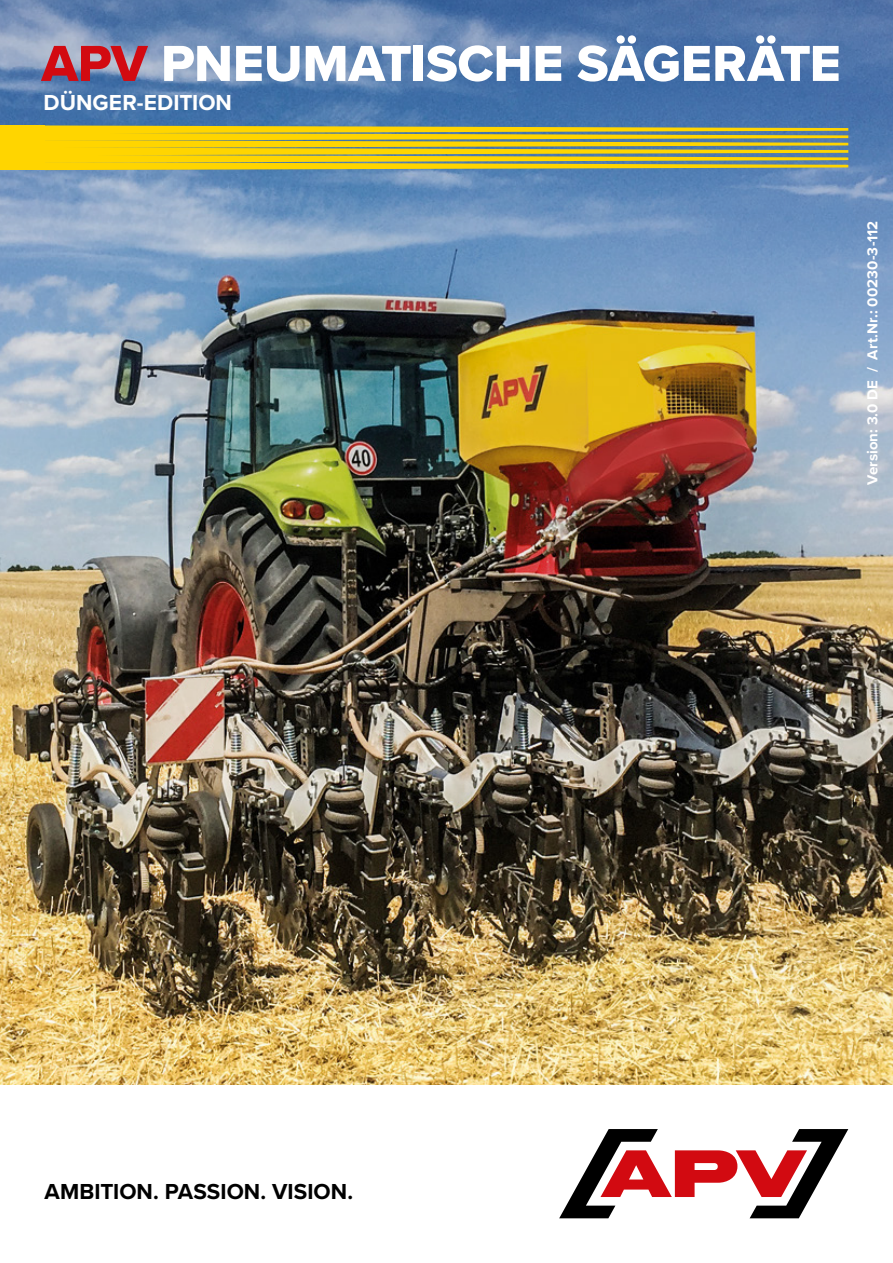
<style>
.page{position:relative;width:893px;height:1263px;background:#fff}
.page>*{position:absolute;margin:0;border:0;box-sizing:border-box;transform-origin:0 0}
.t1{font:52.5px "Proxima Nova Extrabld";letter-spacing:-.005em;color:#fff}
.t2{font:700 22.5px "Proxima Nova";color:#000}
.t3{font:700 22.5px "Proxima Nova";color:#fff}
.t4{font:700 15px "Proxima Nova";letter-spacing:.005em;color:#fff}
.s1{color:#d20a11}
</style>
<div class="page">
<img style="left:0;top:0;width:893px;height:1084px">
<svg style="left:45px;top:125px;width:803px;height:45px;background:#c9b934"></svg>
<div style="left:0;top:125px;width:45px;height:45px;background:#ffd500"></div>
<svg style="left:559px;top:1129px;width:289px;height:89px"></svg>
<h1 class="t1" style="left:41px;top:24px;width:801px"><span class="s1">APV</span> PNEUMATISCHE SÄGERÄTE</h1>
<h2 class="t3" style="left:44px;top:86px;width:190px">DÜNGER-EDITION</h2>
<p class="t4" style="left:861px;top:485px;width:266px;rotate:-90deg">Version: 3.0 DE / Art.Nr.: 00230-3-112</p>
<h2 class="t2" style="left:45px;top:1175px;width:310px">AMBITION. PASSION. VISION.</h2>
</div>
